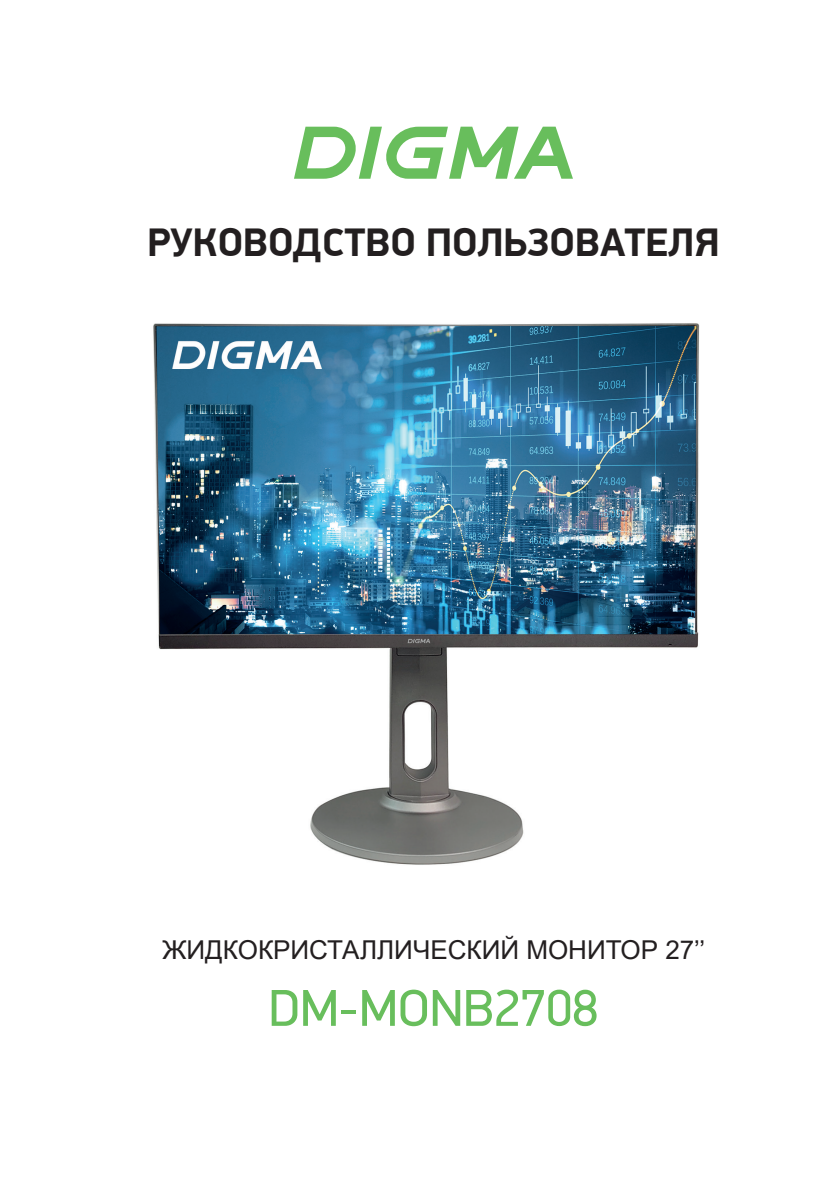
<style>
.page{position:relative;width:840px;height:1191px;background:#fff}
.page>*{position:absolute;margin:0;border:0;box-sizing:border-box;transform-origin:0 0}
.t1{font:52px "PF Din Display Pro";color:#68be5c}
.t2{font:700 40px "PF Din Display Pro";color:#231f20}
.t3{font:26px "Arial";color:#231f20}
</style>
<div class="page">
<img style="left:153px;top:323px;width:547px;height:542px">
<svg style="left:294px;top:127px;width:278px;height:52px"></svg>
<h2 class="t2" style="left:147px;top:218px;width:573px">РУКОВОДСТВО ПОЛЬЗОВАТЕЛЯ</h2>
<p class="t3" style="left:162px;top:931px;width:544px">ЖИДКОКРИСТАЛЛИЧЕСКИЙ МОНИТОР 27’’</p>
<h1 class="t1" style="left:268px;top:977px;width:331px">DM-MONB2708</h1>
</div>
